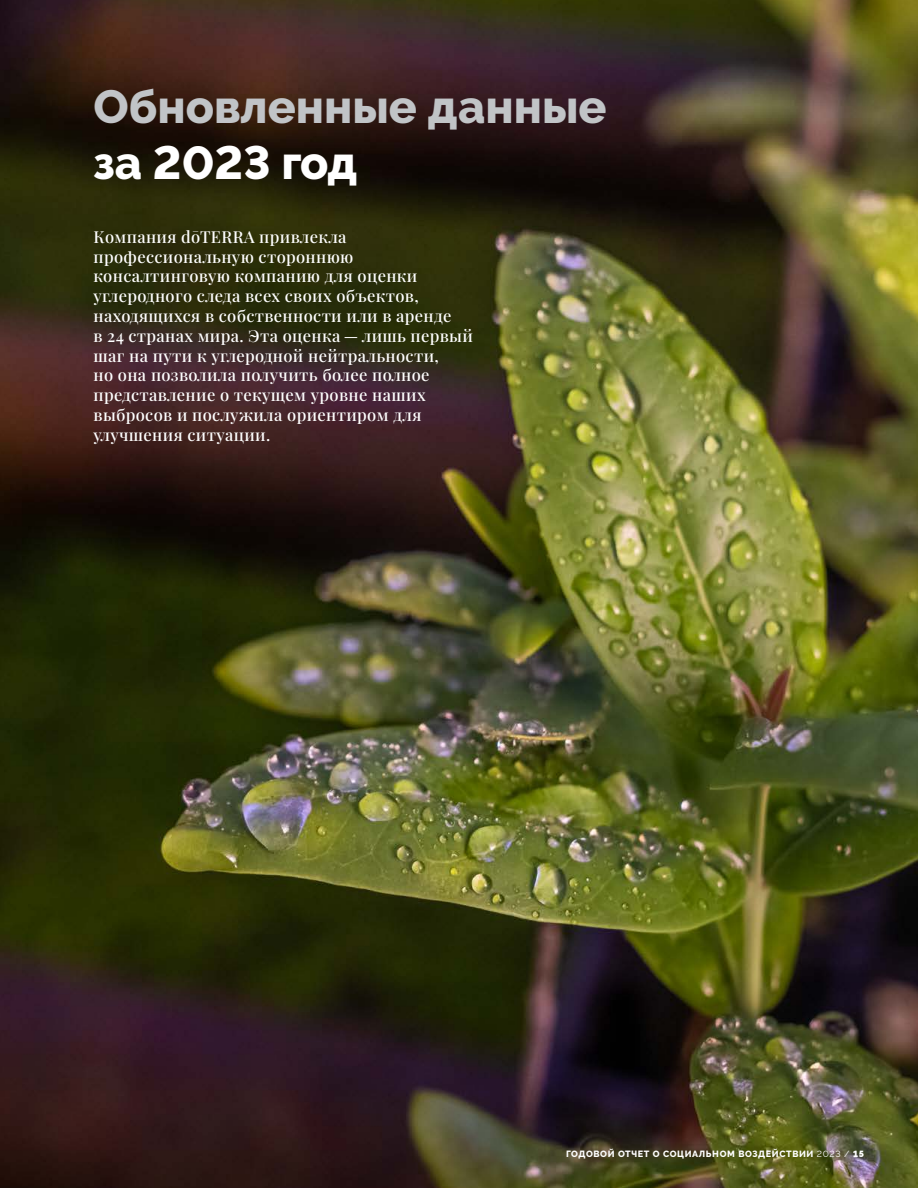
<style>
.page{position:relative;width:918px;height:1188px;background:#fff}
.page>*{position:absolute;margin:0;border:0;box-sizing:border-box;transform-origin:0 0}
.t1{font:800 46.5px "Raleway";color:#c1c4c7}
.t2{font:800 46.5px "Raleway";color:#fff}
.t3{font:16.5px/19.8px "Playfair Display";letter-spacing:.02em;color:#fff}
.t4{font:800 9px "Raleway";letter-spacing:.07em;color:#fff}
.s1{font-weight:100}
</style>
<div class="page">
<img style="left:0;top:0;width:918px;height:1188px">
<h1 class="t1" style="left:94px;top:80px;width:515px">Обновленные данные</h1>
<h1 class="t2" style="left:94px;top:136px;width:266px">за 2023 год</h1>
<p class="t3" style="left:94px;top:225px;width:381px">Компания dōTERRA привлекла профессиональную стороннюю консалтинговую компанию для оценки углеродного следа всех своих объектов, находящихся в собственности или в аренде<br>в 24 странах мира. Эта оценка — лишь первый шаг на пути к углеродной нейтральности,<br>но она позволила получить более полное представление о текущем уровне наших выбросов и послужила ориентиром для улучшения ситуации.</p>
<p class="t4" style="left:566px;top:1149px;width:299px">ГОДОВОЙ ОТЧЕТ О СОЦИАЛЬНОМ ВОЗДЕЙСТВИИ <span class="s1">2023 / 15</span></p>
</div>
